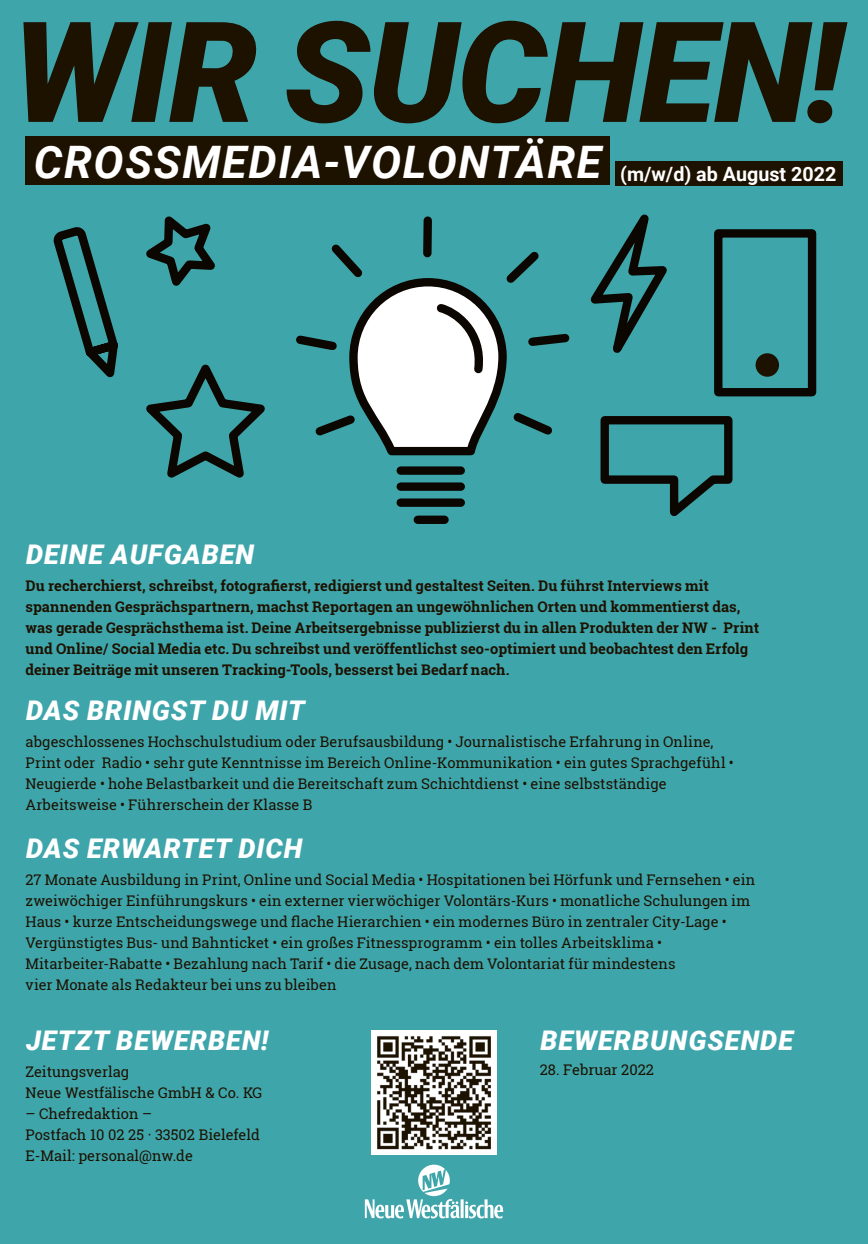
<style>
.page{position:relative;width:868px;height:1244px;background:#fff}
.page>*{position:absolute;margin:0;border:0;box-sizing:border-box;transform-origin:0 0}
.t1{font:italic 900 140.17px "Roboto";letter-spacing:-.015em;color:#1d1100}
.t2{font:italic 700 44.77px "Roboto";letter-spacing:.035em;color:#fff}
.t3{font:italic 900 27px "Roboto";letter-spacing:.035em;color:#fff}
.t4{font:700 19.8px "Roboto";color:#fff}
.t5{font:14.62px/20.9px "Roboto Slab";color:#1d1100}
.t6{font:700 14.62px/20.9px "Roboto Slab";color:#1d1100}
</style>
<div class="page">
<div style="left:0;top:0;width:867px;height:1244px;background:#3ea5ab"></div>
<div style="left:26px;top:136px;width:583px;height:49px;background:#1d1100"></div>
<div style="left:615px;top:161px;width:227px;height:25px;background:#1d1100"></div>
<svg style="left:365px;top:1164px;width:138px;height:54px"></svg>
<img style="left:371px;top:1030px;width:125px;height:125px">
<svg style="left:590px;top:214px;width:77px;height:139px"></svg>
<svg style="left:600px;top:416px;width:133px;height:100px"></svg>
<svg style="left:53px;top:227px;width:65px;height:151px"></svg>
<svg style="left:146px;top:216px;width:69px;height:70px"></svg>
<svg style="left:146px;top:364px;width:119px;height:114px"></svg>
<div style="left:400px;top:466px;width:61px;height:9px;background:#0c0600"></div>
<div style="left:400px;top:482px;width:61px;height:9px;background:#0c0600"></div>
<div style="left:400px;top:498px;width:61px;height:9px;background:#0c0600"></div>
<div style="left:417px;top:515px;width:27px;height:9px;background:#0c0600"></div>
<svg style="left:382px;top:442px;width:96px;height:14px"></svg>
<svg style="left:296px;top:216px;width:274px;height:226px"></svg>
<div style="left:714px;top:229px;width:102px;height:167px;border:8px solid #0c0600"></div>
<div style="left:755px;top:353px;width:24px;height:24px;background:#1d1100;border-radius:50%"></div>
<p class="t1" style="left:13px;top:-26px;width:832px">WIR SUCHEN!</p>
<p class="t2" style="left:34px;top:130px;width:569px">CROSSMEDIA-VOLONTÄRE</p>
<p class="t4" style="left:620px;top:160px;width:218px">(m/w/d) ab August 2022</p>
<p class="t3" style="left:26px;top:536px;width:230px">DEINE AUFGABEN</p>
<p class="t6" style="left:26px;top:575px;width:735px">Du recherchierst, schreibst, fotografierst, redigierst und gestaltest Seiten. Du führst Interviews mit spannenden Gesprächspartnern, machst Reportagen an ungewöhnlichen Orten und kommentierst das, was gerade Gesprächsthema ist. Deine Arbeitsergebnisse publizierst du in allen Produkten der NW - Print und Online/ Social Media etc. Du schreibst und veröffentlichst seo-optimiert und beobachtest den Erfolg deiner Beiträge mit unseren Tracking-Tools, besserst bei Bedarf nach.</p>
<p class="t3" style="left:26px;top:692px;width:280px">DAS BRINGST DU MIT</p>
<p class="t5" style="left:26px;top:731px;width:709px">abgeschlossenes Hochschulstudium oder Berufsausbildung • Journalistische Erfahrung in Online, Print oder Radio • sehr gute Kenntnisse im Bereich Online-Kommunikation • ein gutes Sprachgefühl • Neugierde • hohe Belastbarkeit und die Bereitschaft zum Schichtdienst • eine selbstständige Arbeitsweise • Führerschein der Klasse B</p>
<p class="t3" style="left:26px;top:830px;width:278px">DAS ERWARTET DICH</p>
<p class="t5" style="left:26px;top:869px;width:731px">27 Monate Ausbildung in Print, Online und Social Media • Hospitationen bei Hörfunk und Fernsehen • ein zweiwöchiger Einführungskurs • ein externer vierwöchiger Volontärs-Kurs • monatliche Schulungen im Haus • kurze Entscheidungswege und flache Hierarchien • ein modernes Büro in zentraler City-Lage • Vergünstigtes Bus- und Bahnticket • ein großes Fitnessprogramm • ein tolles Arbeitsklima • Mitarbeiter-Rabatte • Bezahlung nach Tarif • die Zusage, nach dem Volontariat für mindestens<br>vier Monate als Redakteur bei uns zu bleiben</p>
<p class="t3" style="left:26px;top:1022px;width:244px">JETZT BEWERBEN!</p>
<p class="t5" style="left:26px;top:1061px;width:238px">Zeitungsverlag<br>Neue Westfälische GmbH &amp; Co. KG</p>
<p class="t5" style="left:26px;top:1103px;width:128px">– Chefredaktion –</p>
<p class="t5" style="left:26px;top:1124px;width:236px">Postfach 10 02 25 · 33502 Bielefeld</p>
<p class="t5" style="left:26px;top:1145px;width:169px">E-Mail: personal@nw.de</p>
<p class="t3" style="left:540px;top:1022px;width:254px">BEWERBUNGSENDE</p>
<p class="t5" style="left:540px;top:1059px;width:115px">28. Februar 2022</p>
</div>
